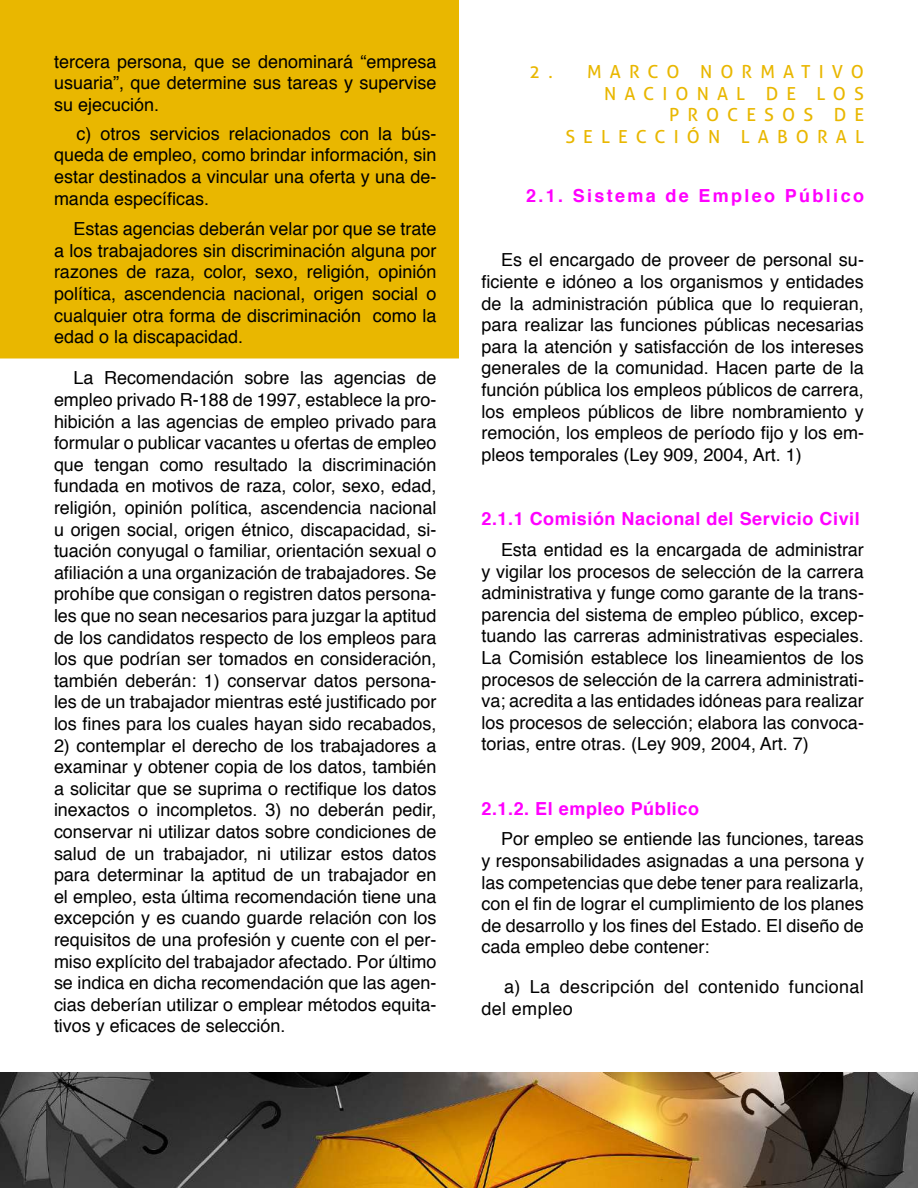
<style>
.page{position:relative;width:918px;height:1188px;background:#fff}
.page>*{position:absolute;margin:0;border:0;box-sizing:border-box;transform-origin:0 0}
.t1{font:18px/21.6px "Helvetica";color:#000;text-align:justify}
.t2{font:700 18px "Helvetica";letter-spacing:.03em;color:#f0f}
.t3{font:18px/21.6px "Aller";letter-spacing:.45em;color:#e9b700;text-align:right}
.t4{font:18px/21.6px "Helvetica";letter-spacing:.02em;color:#000}
.t5{font:700 18px "Helvetica";letter-spacing:.13em;color:#f0f}
</style>
<div class="page">
<div style="left:1px;top:1px;width:457px;height:357px;background:#e9b700"></div>
<div style="left:0;top:0;width:459px;height:358px;border:2px solid #e9b700"></div>
<img style="left:0;top:1072px;width:918px;height:116px">
<p class="t1" style="left:54px;top:51px;width:384px">tercera persona, que se denominará “empresa usuaria”, que determine sus tareas y supervise su ejecución.</p>
<p class="t1" style="left:54px;top:123px;width:384px;text-indent:22px">c) otros servicios relacionados con la bús&shy;queda de empleo, como brindar información, sin estar destinados a vincular una oferta y una de&shy;manda específicas.</p>
<p class="t1" style="left:54px;top:219px;width:384px;text-indent:20px">Estas agencias deberán velar por que se trate a los trabajadores sin discriminación alguna por razones de raza, color, sexo, religión, opinión política, ascendencia nacional, origen social o cualquier otra forma de discriminación como la edad o la discapacidad.</p>
<p class="t1" style="left:54px;top:368px;width:384px;text-indent:20px">La Recomendación sobre las agencias de empleo privado R-188 de 1997, establece la pro&shy;hibición a las agencias de empleo privado para formular o publicar vacantes u ofertas de empleo que tengan como resultado la discriminación fundada en motivos de raza, color, sexo, edad, religión, opinión política, ascendencia nacional u origen social, origen étnico, discapacidad, si&shy;tuación conyugal o familiar, orientación sexual o afiliación a una organización de trabajadores. Se prohíbe que consigan o registren datos persona&shy;les que no sean necesarios para juzgar la aptitud de los candidatos respecto de los empleos para los que podrían ser tomados en consideración, también deberán: 1) conservar datos persona&shy;les de un trabajador mientras esté justificado por los fines para los cuales hayan sido recabados,</p>
<p class="t1" style="left:54px;top:735px;width:384px">2) contemplar el derecho de los trabajadores a examinar y obtener copia de los datos, también a solicitar que se suprima o rectifique los datos inexactos o incompletos. 3) no deberán pedir, conservar ni utilizar datos sobre condiciones de salud de un trabajador, ni utilizar estos datos para determinar la aptitud de un trabajador en el empleo, esta última recomendación tiene una excepción y es cuando guarde relación con los requisitos de una profesión y cuente con el per&shy;miso explícito del trabajador afectado. Por último se indica en dicha recomendación que las agen&shy;cias deberían utilizar o emplear métodos equita&shy;tivos y eficaces de selección.</p>
<p class="t3" style="left:530px;top:61px;width:336px">2. MARCO NORMATIVO<br>NACIONAL DE LOS<br>PROCESOS DE<br>SELECCIÓN LABORAL</p>
<p class="t5" style="left:526px;top:181px;width:339px">2.1. Sistema de Empleo Público</p>
<p class="t1" style="left:482px;top:250px;width:384px;text-indent:20px">Es el encargado de proveer de personal su&shy;ficiente e idóneo a los organismos y entidades de la administración pública que lo requieran, para realizar las funciones públicas necesarias para la atención y satisfacción de los intereses generales de la comunidad. Hacen parte de la función pública los empleos públicos de carrera, los empleos públicos de libre nombramiento y remoción, los empleos de período fijo y los em&shy;pleos temporales (Ley 909, 2004, Art. 1)</p>
<p class="t2" style="left:482px;top:505px;width:380px">2.1.1 Comisión Nacional del Servicio Civil</p>
<p class="t1" style="left:482px;top:539px;width:384px;text-indent:20px">Esta entidad es la encargada de administrar y vigilar los procesos de selección de la carrera administrativa y funge como garante de la trans&shy;parencia del sistema de empleo público, excep&shy;tuando las carreras administrativas especiales.<br>La Comisión establece los lineamientos de los procesos de selección de la carrera administrati&shy;va; acredita a las entidades idóneas para realizar los procesos de selección; elabora las convoca&shy;torias, entre otras. (Ley 909, 2004, Art. 7)</p>
<p class="t2" style="left:482px;top:794px;width:219px">2.1.2. El empleo Público</p>
<p class="t1" style="left:482px;top:829px;width:384px;text-indent:20px">Por empleo se entiende las funciones, tareas y responsabilidades asignadas a una persona y las competencias que debe tener para realizarla, con el fin de lograr el cumplimiento de los planes de desarrollo y los fines del Estado. El diseño de cada empleo debe contener:</p>
<p class="t4" style="left:482px;top:977px;width:384px;text-indent:22px">a) La descripción del contenido funcional del empleo</p>
</div>
